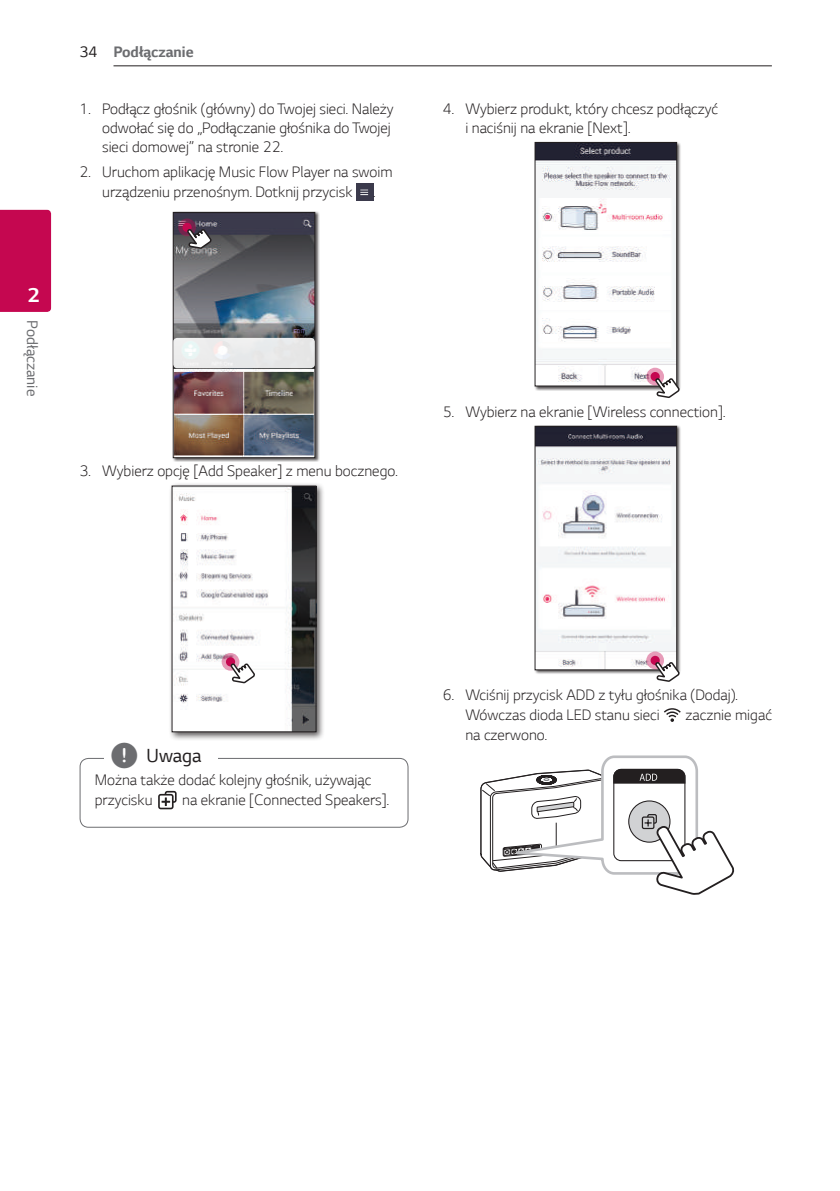
<style>
.page{position:relative;width:840px;height:1191px;background:#fff}
.page>*{position:absolute;margin:0;border:0;box-sizing:border-box;transform-origin:0 0}
.t1{font:700 21px "LG Smart";color:#fff}
.t2{font:20px "LG Smart";color:#231f20}
.t3{font:300 16px/19.2px "LG Smart";color:#231f20}
.t4{font:700 16px "LG Smart";color:#6c6d70}
.t5{font:16px "LG Smart";color:#6c6d70}
.s1{font-weight:400;color:#231f20}
.s2{font-family:"UPSYS Common";font-size:30px;color:#6c6d70}
</style>
<div class="page">
<hr style="left:113px;top:65px;width:658px;height:1px;background:#231f20">
<div style="left:0;top:210px;width:51px;height:102px;background:#c50750"></div>
<img style="left:356px;top:183px;width:17px;height:17px">
<div style="left:172px;top:212px;width:147px;height:250px;background:#231f20;opacity:.75"></div>
<img style="left:175px;top:214px;width:138px;height:242px">
<div style="left:173px;top:212px;width:142px;height:246px;border:1px solid #231f20"></div>
<svg style="left:178px;top:218px;width:18px;height:18px"></svg>
<div style="left:182px;top:223px;width:9px;height:9px;background:#c50750;border-radius:50%"></div>
<svg style="left:186px;top:228px;width:27px;height:22px"></svg>
<svg style="left:173px;top:338px;width:142px;height:30px;background:#e9eaea"></svg>
<div style="left:168px;top:482px;width:157px;height:259px;background:#231f20;opacity:.75"></div>
<img style="left:174px;top:488px;width:140px;height:242px">
<div style="left:172px;top:486px;width:144px;height:246px;border:1px solid #231f20"></div>
<svg style="left:221px;top:653px;width:18px;height:17px"></svg>
<div style="left:226px;top:657px;width:9px;height:9px;background:#c50750;border-radius:50%"></div>
<svg style="left:229px;top:662px;width:27px;height:22px"></svg>
<svg style="left:158px;top:791px;width:18px;height:18px"></svg>
<div style="left:79px;top:758px;width:329px;height:69px;border:1px solid #6c6d70;border-radius:9px"></div>
<div style="left:104px;top:752px;width:114px;height:19px;background:#fff"></div>
<div style="left:533px;top:142px;width:147px;height:249px;background:#231f20;opacity:.75"></div>
<img style="left:536px;top:144px;width:138px;height:240px">
<div style="left:534px;top:142px;width:142px;height:244px;border:1px solid #231f20"></div>
<svg style="left:646px;top:368px;width:17px;height:17px"></svg>
<div style="left:650px;top:372px;width:9px;height:9px;background:#c50750;border-radius:50%"></div>
<svg style="left:653px;top:377px;width:27px;height:21px"></svg>
<div style="left:533px;top:425px;width:147px;height:249px;background:#231f20;opacity:.75"></div>
<img style="left:536px;top:428px;width:138px;height:240px">
<div style="left:534px;top:426px;width:142px;height:244px;border:1px solid #231f20"></div>
<svg style="left:646px;top:651px;width:17px;height:18px"></svg>
<div style="left:650px;top:656px;width:9px;height:9px;background:#c50750;border-radius:50%"></div>
<svg style="left:653px;top:660px;width:27px;height:22px"></svg>
<svg style="left:664px;top:708px;width:16px;height:14px"></svg>
<svg style="left:480px;top:755px;width:253px;height:139px"></svg>
<h1 class="t1" style="left:28px;top:283px;width:13px">2</h1>
<p class="t5" style="left:42px;top:320px;width:77px;rotate:90deg">Podłączanie</p>
<p class="t4" style="left:79px;top:42px;width:116px"><span class="s1">34</span> Podłączanie</p>
<p class="t3" style="left:102px;top:99px;width:292px;text-indent:-23px">1. Podłącz głośnik (główny) do Twojej sieci. Należy odwołać się do „Podłączanie głośnika do Twojej sieci domowej” na stronie 22.</p>
<p class="t3" style="left:102px;top:162px;width:292px;text-indent:-23px">2. Uruchom aplikację Music Flow Player na swoim urządzeniu przenośnym. Dotknij przycisk</p>
<p class="t3" style="left:373px;top:182px;width:4px">.</p>
<p class="t3" style="left:79px;top:461px;width:319px">3. Wybierz opcję [Add Speaker] z menu bocznego.</p>
<p class="t3" style="left:465px;top:99px;width:254px;text-indent:-23px">4. Wybierz produkt, który chcesz podłączyć i naciśnij na ekranie [Next].</p>
<p class="t3" style="left:442px;top:402px;width:284px">5. Wybierz na ekranie [Wireless connection].</p>
<p class="t2" style="left:110px;top:743px;width:93px"><span class="s2">,</span> Uwaga</p>
<p class="t3" style="left:95px;top:769px;width:278px;line-height:20.6px">Można także dodać kolejny głośnik, używając przycisku</p>
<p class="t3" style="left:182px;top:790px;width:208px">na ekranie [Connected Speakers].</p>
<p class="t3" style="left:465px;top:685px;width:274px;line-height:20px;text-indent:-23px">6. Wciśnij przycisk ADD z tyłu głośnika (Dodaj).<br>Wówczas dioda LED stanu sieci</p>
<p class="t3" style="left:685px;top:705px;width:88px">zacznie migać</p>
<p class="t3" style="left:465px;top:725px;width:83px">na czerwono.</p>
</div>
